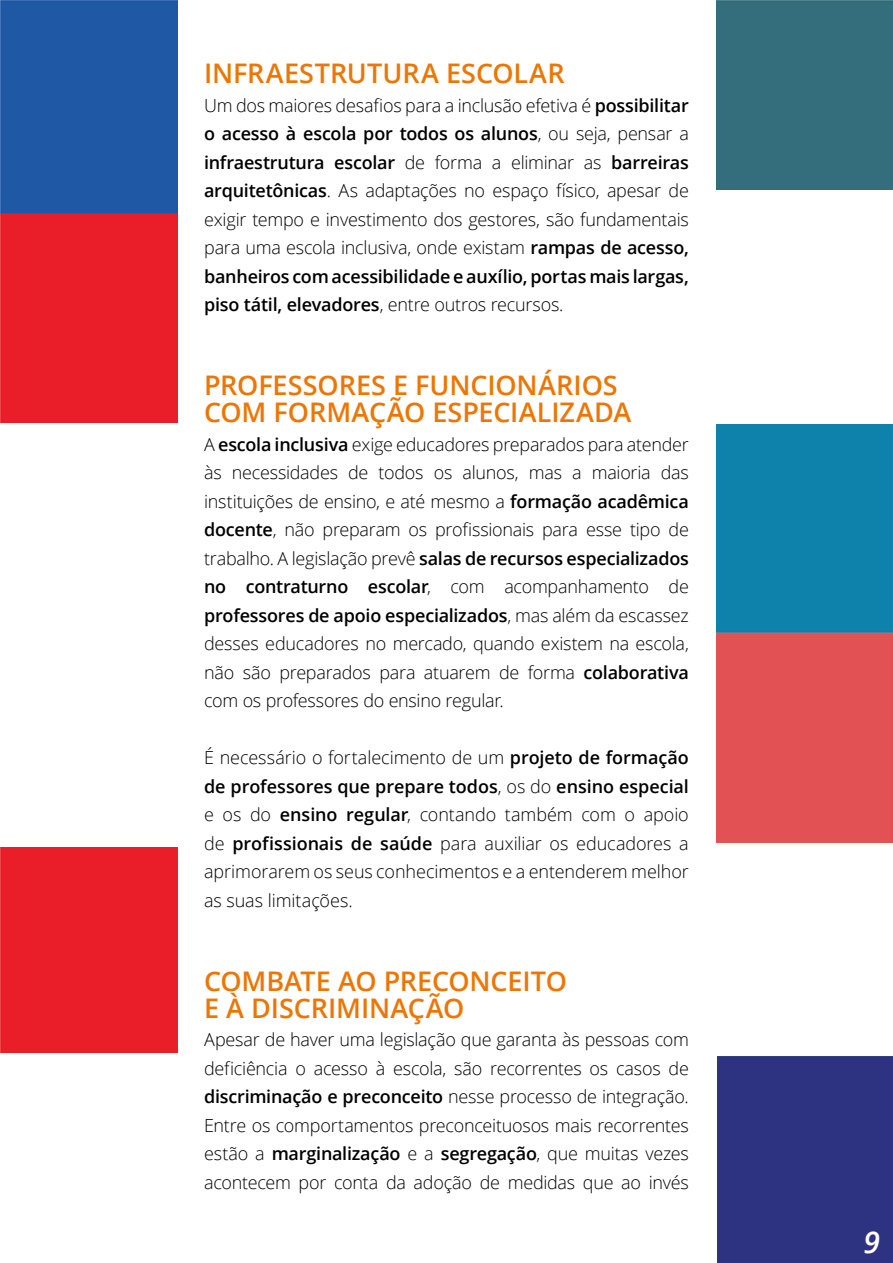
<style>
.page{position:relative;width:893px;height:1263px;background:#fff}
.page>*{position:absolute;margin:0;border:0;box-sizing:border-box;transform-origin:0 0}
.t1{font:italic 600 30px "Open Sans";color:#fff}
.t2{font:600 27px/27px "Open Sans";letter-spacing:-.005em;color:#ed7602}
.t3{font:300 18px/28.5px "Open Sans";letter-spacing:-.015em;color:#000;text-align:justify}
.s1{font-weight:600}
</style>
<div class="page">
<img style="left:0;top:0;width:893px;height:1263px">
<div style="left:178px;top:0;width:538px;height:1056px;background:#fff"></div>
<div style="left:0;top:423px;width:180px;height:423px;background:#fff"></div>
<div style="left:713px;top:190px;width:180px;height:234px;background:#fff"></div>
<div style="left:180px;top:843px;width:713px;height:213px;background:#fff"></div>
<div style="left:0;top:1053px;width:716px;height:210px;background:#fff"></div>
<h2 class="t2" style="left:204px;top:59px;width:362px">INFRAESTRUTURA ESCOLAR</h2>
<p class="t3" style="left:204px;top:91px;width:486px">Um dos maiores desafios para a inclusão efetiva é <span class="s1">possibilitar o acesso à escola por todos os alunos</span>, ou seja, pensar a <span class="s1">infraestrutura escolar</span> de forma a eliminar as <span class="s1">barreiras arquitetônicas</span>. As adaptações no espaço físico, apesar de exigir tempo e investimento dos gestores, são fundamentais para uma escola inclusiva, onde existam <span class="s1">rampas de acesso, banheiros com acessibilidade e auxílio, portas mais largas, piso tátil, elevadores</span>, entre outros recursos.</p>
<h2 class="t2" style="left:204px;top:371px;width:429px">PROFESSORES E FUNCIONÁRIOS<br>COM FORMAÇÃO ESPECIALIZADA</h2>
<p class="t3" style="left:204px;top:430px;width:486px">A <span class="s1">escola inclusiva</span> exige educadores preparados para atender às necessidades de todos os alunos, mas a maioria das instituições de ensino, e até mesmo a <span class="s1">formação acadêmica docente</span>, não preparam os profissionais para esse tipo de trabalho. A legislação prevê <span class="s1">salas de recursos especializados no contraturno escolar</span>, com acompanhamento de <span class="s1">professores de apoio especializados</span>, mas além da escassez desses educadores no mercado, quando existem na escola, não são preparados para atuarem de forma <span class="s1">colaborativa </span>com os professores do ensino regular.</p>
<p class="t3" style="left:204px;top:743px;width:486px">É necessário o fortalecimento de um <span class="s1">projeto de formação de professores que prepare todos</span>, os do <span class="s1">ensino especial </span>e os do <span class="s1">ensino regular</span>, contando também com o apoio de <span class="s1">profissionais de saúde</span> para auxiliar os educadores a aprimorarem os seus conhecimentos e a entenderem melhor as suas limitações.</p>
<h2 class="t2" style="left:204px;top:967px;width:364px">COMBATE AO PRECONCEITO<br>E À DISCRIMINAÇÃO</h2>
<p class="t3" style="left:204px;top:1025px;width:486px">Apesar de haver uma legislação que garanta às pessoas com deficiência o acesso à escola, são recorrentes os casos de <span class="s1">discriminação e preconceito</span> nesse processo de integração.<br>Entre os comportamentos preconceituosos mais recorrentes estão a <span class="s1">marginalização</span> e a <span class="s1">segregação</span>, que muitas vezes acontecem por conta da adoção de medidas que ao invés</p>
<h1 class="t1" style="left:863px;top:1222px;width:18px">9</h1>
</div>
